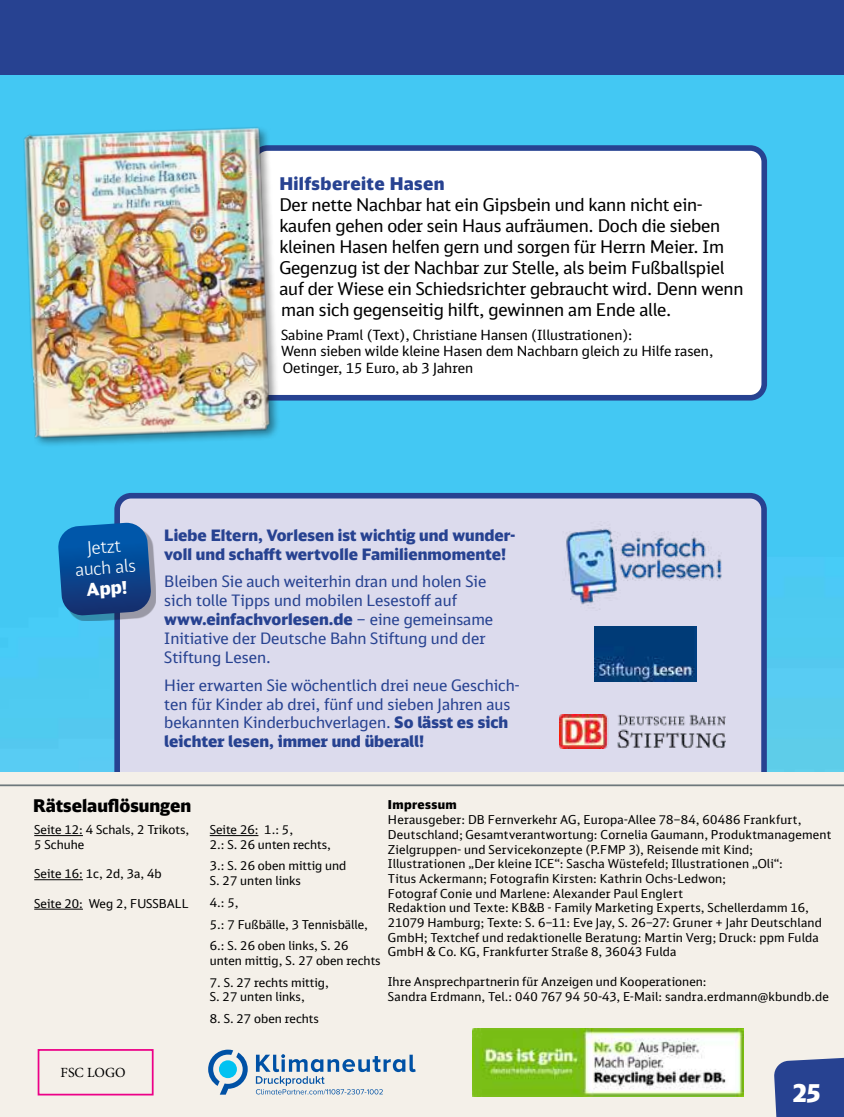
<style>
.page{position:relative;width:844px;height:1117px;background:#fff}
.page>*{position:absolute;margin:0;border:0;box-sizing:border-box;transform-origin:0 0}
.t1{font:900 24.5px "DB Head";color:#fff}
.t2{font:17.5px/21px "DB Head Alternate";letter-spacing:-.01em;color:#000}
.t3{font:900 17.5px "DB Head";color:#000}
.t4{font:900 17.5px "DB Head";letter-spacing:.02em;color:#274291}
.t5{font:300 17.5px/21px "DB Head Alternate";color:#fff;text-align:center}
.t6{font:900 17.5px "DB Head Alternate";color:#fff}
.t7{font:15.75px/18.9px "DB Head Alternate";color:#274291}
.t8{font:900 15.75px/18.9px "DB Head";color:#274291}
.t9{font:14px/16.8px "DB Head Alternate";color:#000}
.t10{font:14px "Minion Pro";color:#000}
.t11{font:12.25px/14.7px "DB Head Alternate";letter-spacing:.01em;color:#000}
.t12{font:900 12.25px "DB Head";letter-spacing:.025em;color:#000}
.s1{font-family:"DB Head Alternate";font-weight:400}
.s2{font-weight:900}
</style>
<div class="page">
<img style="left:0;top:74px;width:843px;height:698px">
<div style="left:117px;top:495px;width:646px;height:302px;background:#dcdbed;border-radius:14px"></div>
<div style="left:114px;top:493px;width:652px;height:307px;border:6px solid #274291;border-radius:14px"></div>
<img style="left:594px;top:626px;width:102px;height:55px">
<img style="left:559px;top:714px;width:166px;height:34px">
<div style="left:64px;top:528px;width:92px;height:92px;background:#000;opacity:.3"></div>
<svg style="left:58px;top:522px;width:94px;height:94px;background:#16569b"></svg>
<img style="left:566px;top:525px;width:156px;height:85px">
<div style="left:0;top:772px;width:843px;height:344px;background:#f4f0e9"></div>
<img style="left:472px;top:1028px;width:271px;height:68px">
<div style="left:38px;top:1048px;width:115px;height:47px;border:2px solid #ec0087"></div>
<hr style="left:0;top:784px;width:843px;height:2px;background:#6d787c">
<hr style="left:34px;top:835px;width:49px;height:1px;background:#000">
<hr style="left:34px;top:879px;width:49px;height:1px;background:#000">
<hr style="left:34px;top:908px;width:49px;height:1px;background:#000">
<hr style="left:210px;top:835px;width:48px;height:1px;background:#000">
<svg style="left:208px;top:1049px;width:40px;height:45px"></svg>
<svg style="left:256px;top:1054px;width:159px;height:40px"></svg>
<div style="left:0;top:0;width:843px;height:74px;background:#274291"></div>
<div style="left:253px;top:148px;width:511px;height:249px;background:#fff;border-radius:14px"></div>
<div style="left:251px;top:145px;width:515px;height:255px;border:6px solid #274291;border-radius:14px"></div>
<div style="left:774px;top:1058px;width:69px;height:58px;background:#274291"></div>
<div style="left:22px;top:126px;width:259px;height:322px;background:#000;opacity:.4"></div>
<img style="left:19px;top:119px;width:256px;height:326px">
<h2 class="t4" style="left:279px;top:172px;width:167px">Hilfsbereite Hasen</h2>
<p class="t2" style="left:279px;top:193px;width:465px">Der nette Nachbar hat ein Gipsbein und kann nicht ein&shy;kaufen gehen oder sein Haus aufräumen. Doch die sieben kleinen Hasen helfen gern und sorgen für Herrn Meier. Im Gegenzug ist der Nachbar zur Stelle, als beim Fußballspiel auf der Wiese ein Schiedsrichter gebraucht wird. Denn wenn man sich gegenseitig hilft, gewinnen am Ende alle.</p>
<p class="t9" style="left:281px;top:326px;width:433px">Sabine Praml (Text), Christiane Hansen (Illustrationen):<br>Wenn sieben wilde kleine Hasen dem Nachbarn gleich zu Hilfe rasen,<br>Oetinger, 15 Euro, ab 3 Jahren</p>
<h2 class="t5" style="left:73px;top:538px;width:62px;rotate:-4deg">Jetzt auch als</h2>
<h2 class="t6" style="left:86px;top:578px;width:43px;rotate:-4deg">App!</h2>
<p class="t8" style="left:164px;top:525px;width:352px">Liebe Eltern, Vorlesen ist wichtig und wunder&shy;voll und schafft wertvolle Familienmomente!</p>
<p class="t7" style="left:164px;top:571px;width:323px">Bleiben Sie auch weiterhin dran und holen Sie sich tolle Tipps und mobilen Lesestoff auf</p>
<p class="t8" style="left:164px;top:609px;width:330px">www.einfachvorlesen.de <span class="s1">– eine gemeinsame</span></p>
<p class="t7" style="left:164px;top:628px;width:323px">Initiative der Deutsche Bahn Stiftung und der<br>Stiftung Lesen.</p>
<p class="t7" style="left:164px;top:675px;width:357px">Hier erwarten Sie wöchentlich drei neue Geschich&shy;ten für Kinder ab drei, fünf und sieben Jahren aus bekannten Kinderbuchverlagen. <span class="s2">So lässt es sich leichter lesen, immer und überall!</span></p>
<h2 class="t3" style="left:33px;top:794px;width:159px">Rätselauflösungen</h2>
<p class="t11" style="left:34px;top:821px;width:156px">Seite 12: 4 Schals, 2 Trikots,<br>5 Schuhe</p>
<p class="t11" style="left:34px;top:866px;width:129px">Seite 16: 1c, 2d, 3a, 4b</p>
<p class="t11" style="left:34px;top:895px;width:156px">Seite 20: Weg 2, FUSSBALL</p>
<p class="t10" style="left:61px;top:1063px;width:67px">FSC LOGO</p>
<p class="t11" style="left:210px;top:821px;width:122px">Seite 26: 1.: 5,<br>2.: S. 26 unten rechts,</p>
<p class="t11" style="left:210px;top:858px;width:138px">3.: S. 26 oben mittig und<br>S. 27 unten links</p>
<p class="t11" style="left:210px;top:891px;width:159px;line-height:21.7px">4.: 5,<br>5.: 7 Fußbälle, 3 Tennisbälle,<br>6.: S. 26 oben links, S. 26</p>
<p class="t11" style="left:210px;top:952px;width:172px">unten mittig, S. 27 oben rechts</p>
<p class="t11" style="left:210px;top:974px;width:121px">7. S. 27 rechts mittig,<br>S. 27 unten links,</p>
<p class="t11" style="left:210px;top:1010px;width:111px">8. S. 27 oben rechts</p>
<p class="t12" style="left:388px;top:796px;width:70px">Impressum</p>
<p class="t11" style="left:388px;top:811px;width:445px">Herausgeber: DB Fernverkehr AG, Europa-Allee 78–84, 60486 Frankfurt, Deutschland; Gesamtverantwortung: Cornelia Gaumann, Produktmanagement Zielgruppen- und Servicekonzepte (P.FMP 3), Reisende mit Kind; Illustrationen „Der kleine ICE“: Sascha Wüstefeld; Illustrationen „Oli“:<br>Titus Ackermann; Fotografin Kirsten: Kathrin Ochs-Ledwon;<br>Fotograf Conie und Marlene: Alexander Paul Englert<br>Redaktion und Texte: KB&amp;B - Family Marketing Experts, Schellerdamm 16, 21079 Hamburg; Texte: S. 6–11: Eve Jay, S. 26–27: Gruner + Jahr Deutschland GmbH; Textchef und redaktionelle Beratung: Martin Verg; Druck: ppm Fulda GmbH &amp; Co. KG, Frankfurter Straße 8, 36043 Fulda</p>
<p class="t11" style="left:388px;top:973px;width:442px">Ihre Ansprechpartnerin für Anzeigen und Kooperationen:<br>Sandra Erdmann, Tel.: 040 767 94 50-43, E-Mail: sandra.erdmann@kbundb.de</p>
<h1 class="t1" style="left:793px;top:1077px;width:28px">25</h1>
</div>
